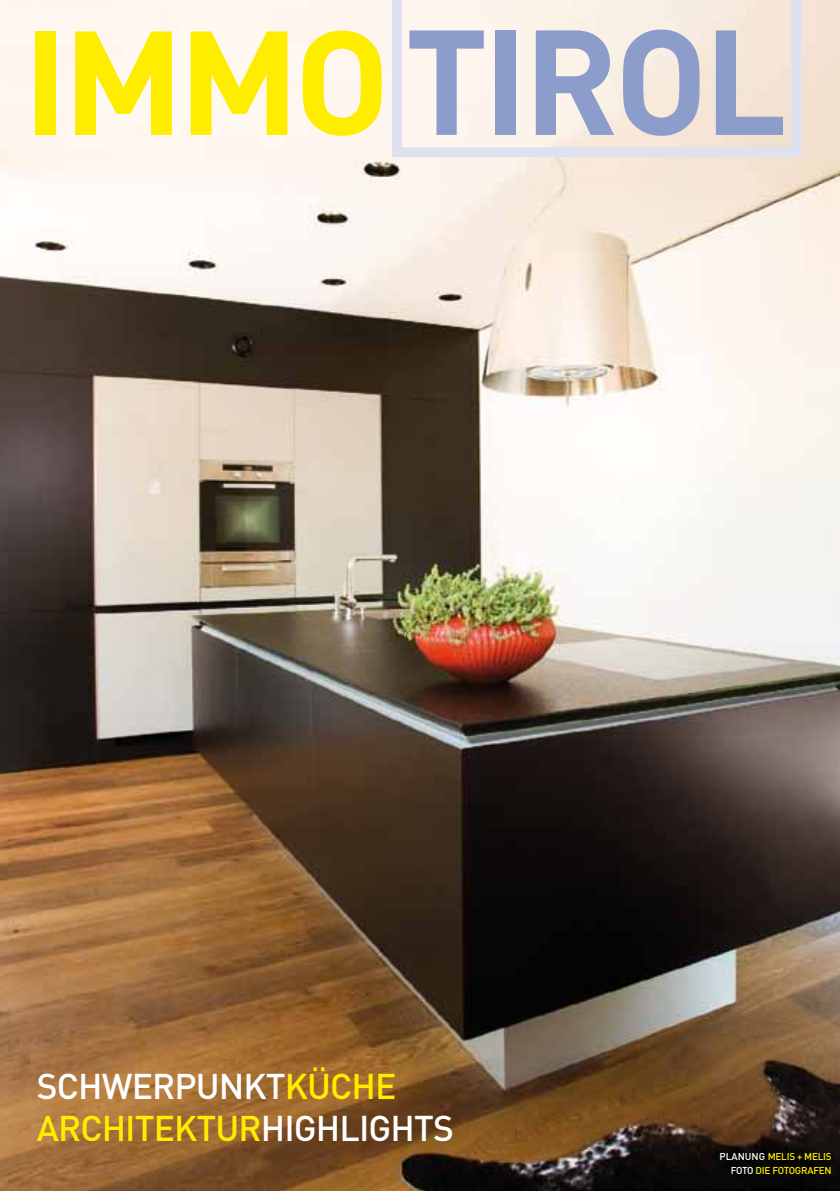
<style>
.page{position:relative;width:840px;height:1191px;background:#fff}
.page>*{position:absolute;margin:0;border:0;box-sizing:border-box;transform-origin:0 0}
.t1{font:700 146.8px "DIN";letter-spacing:-.03em;color:#8d9dcb}
.t2{font:500 35.4px/42.4px "DIN";letter-spacing:-.025em;color:#fff}
.t3{font:500 9.8px/14.2px "DIN";letter-spacing:-.025em;color:#ffed00;text-align:right}
.s1{font-size:145.2px;color:#ffed00}
.s2{color:#ffed00}
.s3{color:#fff}
</style>
<div class="page">
<img style="left:0;top:0;width:839px;height:1191px">
<svg style="left:391px;top:0;width:409px;height:157px;background:#f6ece4"></svg>
<h1 class="t1" style="left:23px;top:-14px;width:765px"><span class="s1">IMMO</span>TIROL</h1>
<p class="t2" style="left:37px;top:1063px;width:418px">SCHWERPUNKT<span class="s2">KÜCHE<br>ARCHITEKTUR</span>HIGHLIGHTS</p>
<p class="t3" style="left:719px;top:1149px;width:114px"><span class="s3">PLANUNG</span> MELIS + MELIS<br><span class="s3">FOTO</span> DIE FOTOGRAFEN</p>
</div>
